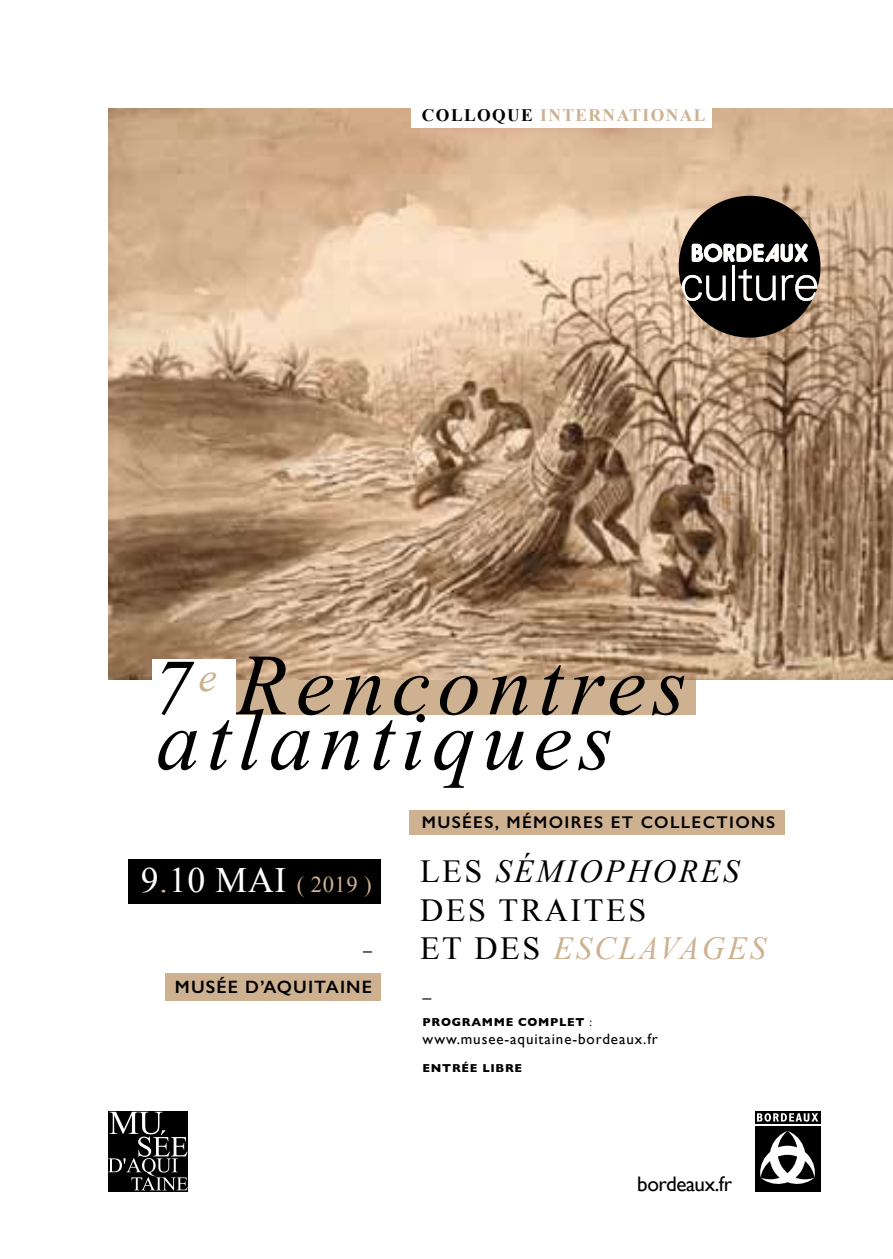
<style>
.page{position:relative;width:893px;height:1259px;background:#fff}
.page>*{position:absolute;margin:0;border:0;box-sizing:border-box;transform-origin:0 0}
.t1{font:italic 87px "Times New Roman";letter-spacing:.08em;color:#000}
.t2{font:35.7px "Times New Roman";color:#fff}
.t3{font:32.1px/38.7px "Times New Roman";letter-spacing:.08em;color:#000}
.t4{font:21px "Gill Sans";letter-spacing:-.02em;color:#000}
.t5{font:600 18px "Gill Sans";letter-spacing:.06em;color:#000}
.t6{font:700 18px "Times";color:#000}
.t7{font:700 17.4px "Times New Roman";letter-spacing:.08em;color:#cdb191}
.t8{font:600 17.1px "Gill Sans";letter-spacing:.08em;color:#000}
.t9{font:15px "Gill Sans";letter-spacing:.06em;color:#000}
.t10{font:700 11.7px "Gill Sans";letter-spacing:.06em;color:#000}
.s1{color:#000}
.s2{font-size:79.2px}
.s3{color:#cdb191}
.s4{font-size:22.8px;color:#cdb191}
.s5{font-style:italic}
.s6{font-style:italic;color:#cdb191}
.s7{font-weight:400}
</style>
<div class="page">
<img style="left:108px;top:108px;width:785px;height:572px">
<div style="left:165px;top:973px;width:216px;height:28px;background:#cdb191"></div>
<div style="left:410px;top:810px;width:375px;height:24px;background:#cdb191"></div>
<div style="left:236px;top:680px;width:460px;height:34px;background:#cdb191"></div>
<div style="left:153px;top:659px;width:83px;height:55px;background:#fff"></div>
<div style="left:128px;top:860px;width:252px;height:44px;background:#000"></div>
<div style="left:411px;top:104px;width:301px;height:24px;background:#fff"></div>
<div style="left:754px;top:1125px;width:66px;height:66px;background:#000"></div>
<svg style="left:760px;top:1131px;width:55px;height:53px"></svg>
<svg style="left:755px;top:1111px;width:65px;height:13px"></svg>
<svg style="left:757px;top:1113px;width:61px;height:8px"></svg>
<svg style="left:108px;top:1111px;width:80px;height:79px;background:#2d2d2d"></svg>
<svg style="left:679px;top:196px;width:141px;height:142px;background:#4c453e"></svg>
<p class="t7" style="left:422px;top:104px;width:285px"><span class="s1">COLLOQUE</span> INTERNATIONAL</p>
<h1 class="t1" style="left:153px;top:625px;width:536px"><span class="s2">7</span><sup>e</sup> Rencontres</h1>
<h1 class="t1" style="left:156px;top:680px;width:458px">atlantiques</h1>
<p class="t2" style="left:141px;top:855px;width:233px">9<span class="s3">.</span>10 MAI <span class="s4">( 2019 )</span></p>
<p class="t6" style="left:363px;top:926px;width:10px">_</p>
<p class="t5" style="left:175px;top:976px;width:199px">MUSÉE D’AQUITAINE</p>
<p class="t8" style="left:422px;top:812px;width:355px">MUSÉES, MÉMOIRES ET COLLECTIONS</p>
<p class="t3" style="left:420px;top:851px;width:347px">LES <span class="s5">SÉMIOPHORES<br></span>DES TRAITES<br>ET DES <span class="s6">ESCLAVAGES</span></p>
<p class="t6" style="left:423px;top:974px;width:10px">_</p>
<p class="t10" style="left:423px;top:1012px;width:171px">PROGRAMME COMPLET <span class="s7">:</span></p>
<p class="t9" style="left:423px;top:1029px;width:237px">www.musee-aquitaine-bordeaux.fr</p>
<p class="t10" style="left:423px;top:1058px;width:101px">ENTRÉE LIBRE</p>
<p class="t4" style="left:637px;top:1171px;width:96px">bordeaux.fr</p>
</div>
